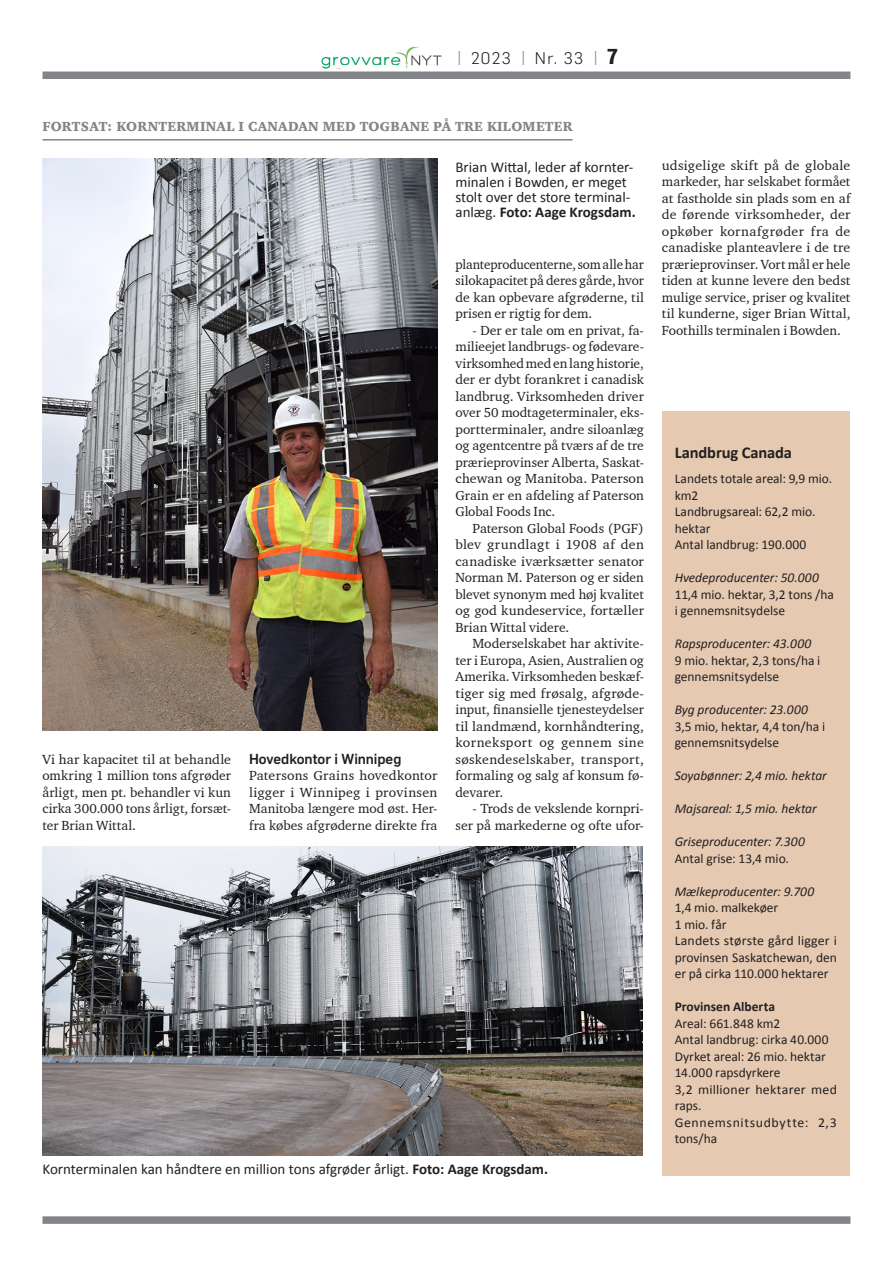
<style>
.page{position:relative;width:893px;height:1263px;background:#fff}
.page>*{position:absolute;margin:0;border:0;box-sizing:border-box;transform-origin:0 0}
.BTI{font:700 16.5px "Calibri";letter-spacing:-.01em;color:#231f20}
.t1{font:300 16.5px "Flama";letter-spacing:.08em;color:#231f20}
.Billedtekst{font:15px/15px "Calibri";color:#231f20}
.MR{font:500 14.25px "Flama";letter-spacing:-.005em;color:#231f20}
.BTI-2{font:13.5px/16.5px "Charter ITC";letter-spacing:.005em;color:#231f20;text-align:justify}
.BTI-3{font:13.5px/16.5px "Calibri";letter-spacing:-.005em;color:#231f20}
.BT{font:13.5px/16.5px "Charter ITC";letter-spacing:.005em;color:#231f20;text-align:justify}
.BTI-4{font:italic 13.5px "Calibri";letter-spacing:-.005em;color:#231f20}
.Trompet{font:13.5px "Charter ITC Blac";letter-spacing:.02em;color:#828487}
.BTI-5{font:13.5px/16.5px "Calibri";letter-spacing:.04em;color:#231f20}
.BTI-6{font:13.5px/16.5px "Calibri";letter-spacing:.015em;color:#231f20}
.BTI-7{font:700 13.5px "Calibri";color:#231f20}
.s1{font-size:18px;color:#828487}
.s2{font-family:"Flama Semicondensed";font-weight:700;font-size:21px}
.s3{font-weight:700}
.s4{font-style:italic}
</style>
<div class="page">
<div style="left:43px;top:1216px;width:807px;height:8px;background:#828487"></div>
<div style="left:43px;top:72px;width:807px;height:7px;background:#828487"></div>
<img style="left:321px;top:46px;width:121px;height:22px">
<div style="left:342px;top:65px;width:54px;height:5px;background:#fff"></div>
<hr style="left:43px;top:139px;width:529px;height:2px;background:#828487">
<img style="left:43px;top:159px;width:394px;height:571px">
<div style="left:662px;top:411px;width:188px;height:764px;background:#e5cab1"></div>
<img style="left:43px;top:846px;width:600px;height:309px">
<p class="t1" style="left:457px;top:47px;width:163px"><span class="s1">|</span> 2023 <span class="s1">|</span> Nr. 33 <span class="s1">|</span> <span class="s2">7</span></p>
<p class="Trompet" style="left:43px;top:118px;width:532px">FORTSAT: KORNTERMINAL I CANADAN MED TOGBANE PÅ TRE KILOMETER</p>
<p class="BT" style="left:43px;top:750px;width:190px">Vi har kapacitet til at behandle omkring 1 million tons afgrøder årligt, men pt. behandler vi kun cirka 300.000 tons årligt, forsæt&shy;ter Brian Wittal.</p>
<p class="MR" style="left:249px;top:748px;width:154px">Hovedkontor i Winnipeg</p>
<p class="BT" style="left:249px;top:767px;width:190px">Patersons Grains hovedkontor ligger i Winnipeg i provinsen Manitoba længere mod øst. Her&shy;fra købes afgrøderne direkte fra</p>
<p class="Billedtekst" style="left:455px;top:159px;width:182px">Brian Wittal, leder af kornter&shy;minalen i Bowden, er meget stolt over det store terminal&shy;anlæg. <span class="s3">Foto: Aage Krogsdam.</span></p>
<p class="BT" style="left:455px;top:255px;width:190px">planteproducenterne, som alle har silokapacitet på deres gårde, hvor de kan opbevare afgrøderne, til prisen er rigtig for dem.</p>
<p class="BTI-2" style="left:455px;top:321px;width:190px;text-indent:17px">- Der er tale om en privat, fa&shy;milieejet landbrugs- og fødevare&shy;virksomhed med en lang historie, der er dybt forankret i canadisk landbrug. Virksomheden driver over 50 modtageterminaler, eks&shy;portterminaler, andre siloanlæg og agentcentre på tværs af de tre prærieprovinser Alberta, Saskat&shy;chewan og Manitoba. Paterson Grain er en afdeling af Paterson Global Foods Inc.</p>
<p class="BTI-2" style="left:455px;top:519px;width:190px;text-indent:17px">Paterson Global Foods (PGF) blev grundlagt i 1908 af den canadiske iværksætter senator Norman M. Paterson og er siden blevet synonym med høj kvalitet og god kundeservice, fortæller Brian Wittal videre.</p>
<p class="BTI-2" style="left:455px;top:635px;width:190px;text-indent:17px">Moderselskabet har aktivite&shy;ter i Europa, Asien, Australien og Amerika. Virksomheden beskæf&shy;tiger sig med frøsalg, afgrøde&shy;input, finansielle tjenesteydelser til landmænd, kornhåndtering, korneksport og gennem sine søskendeselskaber, transport, formaling og salg af konsum fø&shy;devarer.</p>
<p class="BTI-2" style="left:455px;top:800px;width:190px;text-align:right">- Trods de vekslende kornpri&shy;ser på markederne og ofte ufor-</p>
<p class="Billedtekst" style="left:43px;top:1161px;width:507px">Kornterminalen kan håndtere en million tons afgrøder årligt. <span class="s3">Foto: Aage Krogsdam.</span></p>
<p class="BTI-2" style="left:662px;top:156px;width:190px">udsigelige skift på de globale markeder, har selskabet formået at fastholde sin plads som en af de førende virksomheder, der opkøber kornafgrøder fra de canadiske planteavlere i de tre prærieprovinser. Vort mål er hele tiden at kunne levere den bedst mulige service, priser og kvalitet til kunderne, siger Brian Wittal, Foothills terminalen i Bowden.</p>
<p class="BTI" style="left:675px;top:442px;width:119px">Landbrug Canada</p>
<p class="BTI-3" style="left:675px;top:470px;width:159px">Landets totale areal: 9,9 mio. km2</p>
<p class="BTI-3" style="left:675px;top:503px;width:142px">Landbrugsareal: 62,2 mio. hektar</p>
<p class="BTI-3" style="left:675px;top:536px;width:133px">Antal landbrug: 190.000</p>
<p class="BTI-4" style="left:675px;top:569px;width:146px">Hvedeproducenter: 50.000</p>
<p class="BTI-3" style="left:675px;top:585px;width:161px">11,4 mio. hektar, 3,2 tons /ha i gennemsnitsydelse</p>
<p class="BTI-3" style="left:675px;top:635px;width:147px"><span class="s4">Rapsproducenter: 43.000<br></span>9 mio. hektar, 2,3 tons/ha i gennemsnitsydelse</p>
<p class="BTI-4" style="left:675px;top:701px;width:135px">Byg producenter: 23.000</p>
<p class="BTI-3" style="left:675px;top:717px;width:152px">3,5 mio, hektar, 4,4 ton/ha i gennemsnitsydelse</p>
<p class="BTI-4" style="left:675px;top:767px;width:154px">Soyabønner: 2,4 mio. hektar</p>
<p class="BTI-4" style="left:675px;top:800px;width:144px">Majsareal: 1,5 mio. hektar</p>
<p class="BTI-4" style="left:675px;top:833px;width:132px">Griseproducenter: 7.300</p>
<p class="BTI-3" style="left:675px;top:849px;width:116px">Antal grise: 13,4 mio.</p>
<p class="BTI-4" style="left:675px;top:883px;width:141px">Mælkeproducenter: 9.700</p>
<p class="BTI-3" style="left:675px;top:899px;width:105px">1,4 mio. malkekøer</p>
<p class="BTI-3" style="left:675px;top:915px;width:53px">1 mio. får</p>
<p class="BTI-3" style="left:675px;top:932px;width:164px;text-align:justify">Landets største gård ligger i provinsen Saskatchewan, den er på cirka 110.000 hektarer</p>
<p class="BTI-7" style="left:675px;top:998px;width:102px">Provinsen Alberta</p>
<p class="BTI-3" style="left:675px;top:1014px;width:107px">Areal: 661.848 km2</p>
<p class="BTI-3" style="left:675px;top:1031px;width:155px">Antal landbrug: cirka 40.000</p>
<p class="BTI-3" style="left:675px;top:1047px;width:153px">Dyrket areal: 26 mio. hektar</p>
<p class="BTI-3" style="left:675px;top:1064px;width:107px">14.000 rapsdyrkere</p>
<p class="BTI-6" style="left:675px;top:1080px;width:164px">3,2 millioner hektarer med raps.</p>
<p class="BTI-5" style="left:675px;top:1113px;width:164px">Gennemsnitsudbytte: 2,3 tons/ha</p>
</div>
